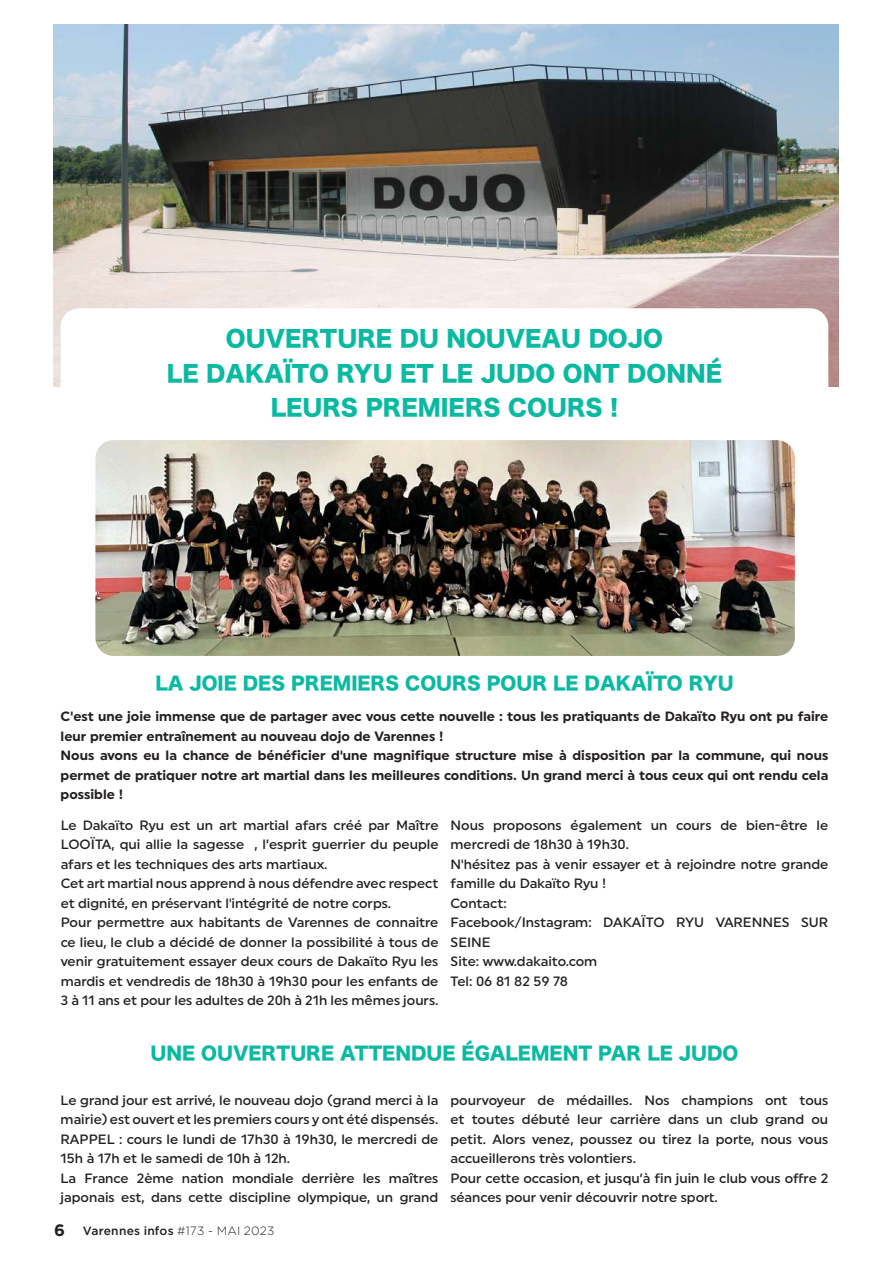
<style>
.page{position:relative;width:893px;height:1263px;background:#fff}
.page>*{position:absolute;margin:0;border:0;box-sizing:border-box;transform-origin:0 0}
.t1{font:22.5px/34.5px "Hira Kaku Std W8";color:#09b9a1;text-align:center}
.t2{font:18px "Hira Kaku Std W8";color:#09b9a1}
.t3{font:500 13.5px/19.5px "Uniform";color:#231f20}
.t4{font:700 13.5px/19.5px "Uniform";color:#231f20}
.t5{font:500 12px "Gotham";letter-spacing:.015em;color:#231f20}
.s1{font-weight:700;font-size:16.5px}
.s2{font-weight:300}
</style>
<div class="page">
<img style="left:53px;top:24px;width:785px;height:362px">
<div style="left:61px;top:308px;width:767px;height:738px;background:#fff;border-radius:18px"></div>
<img style="left:95px;top:440px;width:700px;height:216px">
<h1 class="t1" style="left:167px;top:322px;width:557px">OUVERTURE DU NOUVEAU DOJO<br>LE DAKAÏTO RYU ET LE JUDO ONT DONNÉ<br>LEURS PREMIERS COURS !</h1>
<h2 class="t2" style="left:155px;top:673px;width:580px">LA JOIE DES PREMIERS COURS POUR LE DAKAÏTO RYU</h2>
<p class="t4" style="left:61px;top:706px;width:769px">C'est une joie immense que de partager avec vous cette nouvelle : tous les pratiquants de Dakaïto Ryu ont pu faire leur premier entraînement au nouveau dojo de Varennes !<br>Nous avons eu la chance de bénéficier d'une magnifique structure mise à disposition par la commune, qui nous permet de pratiquer notre art martial dans les meilleures conditions. Un grand merci à tous ceux qui ont rendu cela possible !</p>
<p class="t3" style="left:61px;top:815px;width:379px">Le Dakaïto Ryu est un art martial afars créé par Maître LOOÏTA, qui allie la sagesse , l’esprit guerrier du peuple afars et les techniques des arts martiaux.<br>Cet art martial nous apprend à nous défendre avec respect et dignité, en préservant l'intégrité de notre corps.<br>Pour permettre aux habitants de Varennes de connaitre ce lieu, le club a décidé de donner la possibilité à tous de venir gratuitement essayer deux cours de Dakaïto Ryu les mardis et vendredis de 18h30 à 19h30 pour les enfants de 3 à 11 ans et pour les adultes de 20h à 21h les mêmes jours.</p>
<p class="t3" style="left:451px;top:815px;width:379px">Nous proposons également un cours de bien-être le mercredi de 18h30 à 19h30.<br>N'hésitez pas à venir essayer et à rejoindre notre grande famille du Dakaïto Ryu !<br>Contact:<br>Facebook/Instagram: DAKAÏTO RYU VARENNES SUR<br>SEINE<br>Site: www.dakaito.com<br>Tel: 06 81 82 59 78</p>
<h2 class="t2" style="left:150px;top:1044px;width:590px">UNE OUVERTURE ATTENDUE ÉGALEMENT PAR LE JUDO</h2>
<p class="t3" style="left:61px;top:1090px;width:379px">Le grand jour est arrivé, le nouveau dojo (grand merci à la mairie) est ouvert et les premiers cours y ont été dispensés.<br>RAPPEL : cours le lundi de 17h30 à 19h30, le mercredi de 15h à 17h et le samedi de 10h à 12h.<br>La France 2ème nation mondiale derrière les maîtres japonais est, dans cette discipline olympique, un grand</p>
<p class="t3" style="left:450px;top:1090px;width:379px">pourvoyeur de médailles. Nos champions ont tous et toutes débuté leur carrière dans un club grand ou petit. Alors venez, poussez ou tirez la porte, nous vous accueillerons très volontiers.<br>Pour cette occasion, et jusqu’à fin juin le club vous offre 2 séances pour venir découvrir notre sport.</p>
<p class="t5" style="left:54px;top:1223px;width:222px"><span class="s1">6</span> Varennes infos <span class="s2">#173 - MAI 2023</span></p>
</div>
